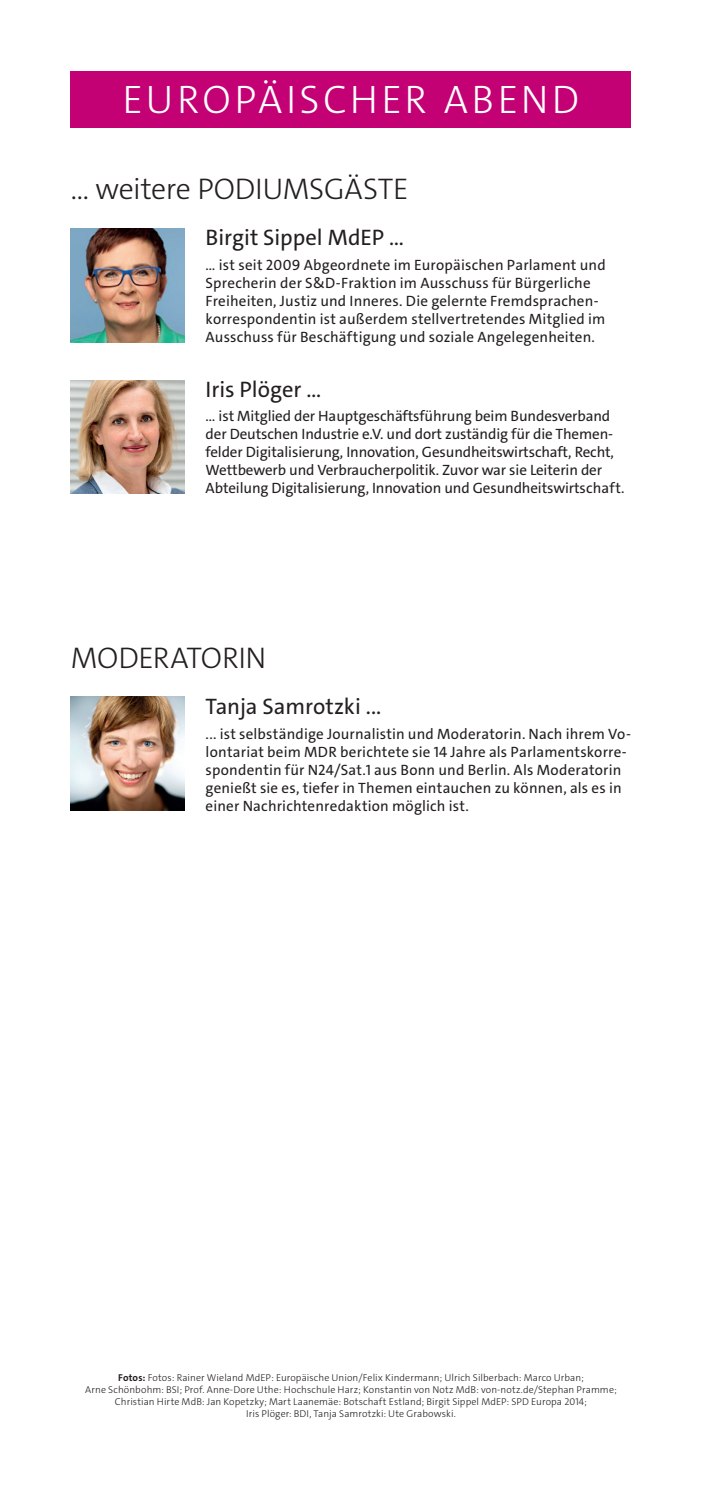
<style>
.page{position:relative;width:702px;height:1489px;background:#fff}
.page>*{position:absolute;margin:0;border:0;box-sizing:border-box;transform-origin:0 0}
.t1{font:300 40px "The Sans C4 s";letter-spacing:.085em;color:#fff}
.t2{font:300 30px "The Sans C4 s";letter-spacing:-.015em;color:#231f20}
.t3{font:22.5px "The Sans C4 s";color:#231f20}
.t4{font:15px/18px "The Sans C4 s";letter-spacing:.005em;color:#231f20}
.t5{font:300 10px/12px "The Sans C4 s";letter-spacing:.01em;color:#231f20;text-align:center}
.s1{font-weight:700}
</style>
<div class="page">
<div style="left:71px;top:71px;width:560px;height:57px;background:#c30175"></div>
<img style="left:71px;top:696px;width:113px;height:114px">
<img style="left:71px;top:380px;width:113px;height:114px">
<img style="left:71px;top:229px;width:113px;height:113px">
<h1 class="t1" style="left:123px;top:74px;width:458px">EUROPÄISCHER ABEND</h1>
<h2 class="t2" style="left:71px;top:170px;width:339px">... weitere PODIUMSGÄSTE</h2>
<h3 class="t3" style="left:206px;top:223px;width:200px">Birgit Sippel MdEP …</h3>
<p class="t4" style="left:206px;top:255px;width:401px">… ist seit 2009 Abgeordnete im Europäischen Parlament und Sprecherin der S&amp;D-Fraktion im Ausschuss für Bürgerliche Freiheiten, Justiz und Inneres. Die gelernte Fremdsprachen&shy;korrespondentin ist außerdem stellvertretendes Mitglied im Ausschuss für Beschäftigung und soziale Angelegenheiten.</p>
<h3 class="t3" style="left:206px;top:375px;width:117px">Iris Plöger …</h3>
<p class="t4" style="left:206px;top:407px;width:420px">… ist Mitglied der Hauptgeschäftsführung beim Bundesverband der Deutschen Industrie e.V. und dort zuständig für die Themen&shy;felder Digitalisierung, Innovation, Gesundheitswirtschaft, Recht, Wettbewerb und Verbraucherpolitik. Zuvor war sie Leiterin der Abteilung Digitalisierung, Innovation und Gesundheitswirtschaft.</p>
<h2 class="t2" style="left:71px;top:638px;width:197px">MODERATORIN</h2>
<h3 class="t3" style="left:206px;top:691px;width:177px">Tanja Samrotzki ...</h3>
<p class="t4" style="left:206px;top:725px;width:427px">... ist selbständige Journalistin und Moderatorin. Nach ihrem Vo&shy;lontariat beim MDR berichtete sie 14 Jahre als Parlamentskorre&shy;spondentin für N24/Sat.1 aus Bonn und Berlin. Als Moderatorin genießt sie es, tiefer in Themen eintauchen zu können, als es in einer Nachrichtenredaktion möglich ist.</p>
<p class="t5" style="left:85px;top:1371px;width:533px"><span class="s1">Fotos:</span> Fotos: Rainer Wieland MdEP: Europäische Union/Felix Kindermann; Ulrich Silberbach: Marco Urban;<br>Arne Schönbohm: BSI; Prof. Anne-Dore Uthe: Hochschule Harz; Konstantin von Notz MdB: von-notz.de/Stephan Pramme; Christian Hirte MdB: Jan Kopetzky; Mart Laanemäe: Botschaft Estland; Birgit Sippel MdEP: SPD Europa 2014;<br>Iris Plöger: BDI, Tanja Samrotzki: Ute Grabowski.</p>
</div>
